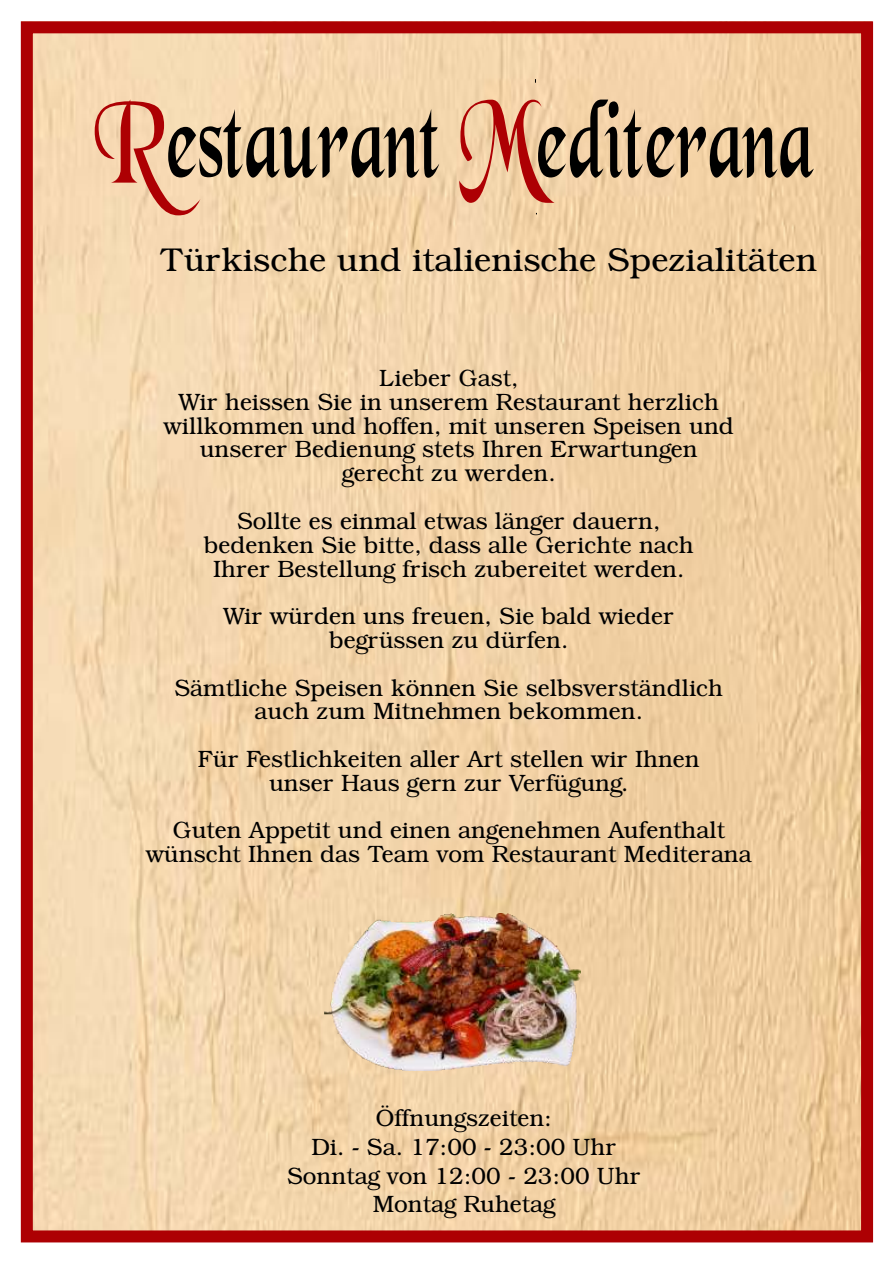
<style>
.page{position:relative;width:893px;height:1263px;background:#fff}
.page>*{position:absolute;margin:0;border:0;box-sizing:border-box;transform-origin:0 0}
.t1{font:116.1px "Black Chancery";color:#000;scale:.67 1}
.t2{font:300 33.45px "Bookman IT Cby BT";color:#000}
.t3{font:300 24px/23.9px "Bookman IT Cby BT";color:#000;text-align:center}
.s1{color:#ad0003}
</style>
<div class="page">
<img style="left:34px;top:34px;width:826px;height:1195px">
<div style="left:21px;top:21px;width:852px;height:1221px;border:12px solid #ad0003"></div>
<img style="left:324px;top:913px;width:256px;height:158px">
<h1 class="t1" style="left:94px;top:80px;width:1076px"><span class="s1">R</span>estaurant <span class="s1">M</span>editerana</h1>
<h2 class="t2" style="left:160px;top:246px;width:659px">Türkische und italienische Spezialitäten</h2>
<p class="t3" style="left:164px;top:368px;width:572px">Lieber Gast,<br>Wir heissen Sie in unserem Restaurant herzlich willkommen und hoffen, mit unseren Speisen und unserer Bedienung stets Ihren Erwartungen gerecht zu werden.</p>
<p class="t3" style="left:204px;top:511px;width:491px">Sollte es einmal etwas länger dauern, bedenken Sie bitte, dass alle Gerichte nach<br>Ihrer Bestellung frisch zubereitet werden.</p>
<p class="t3" style="left:223px;top:606px;width:453px">Wir würden uns freuen, Sie bald wieder begrüssen zu dürfen.</p>
<p class="t3" style="left:174px;top:677px;width:550px">Sämtliche Speisen können Sie selbsverständlich auch zum Mitnehmen bekommen.</p>
<p class="t3" style="left:198px;top:749px;width:503px">Für Festlichkeiten aller Art stellen wir Ihnen unser Haus gern zur Verfügung.</p>
<p class="t3" style="left:146px;top:820px;width:608px">Guten Appetit und einen angenehmen Aufenthalt wünscht Ihnen das Team vom Restaurant Mediterana</p>
<p class="t3" style="left:287px;top:1105px;width:355px;line-height:28.8px">Öffnungszeiten:<br>Di. - Sa. 17:00 - 23:00 Uhr<br>Sonntag von 12:00 - 23:00 Uhr<br>Montag Ruhetag</p>
</div>
